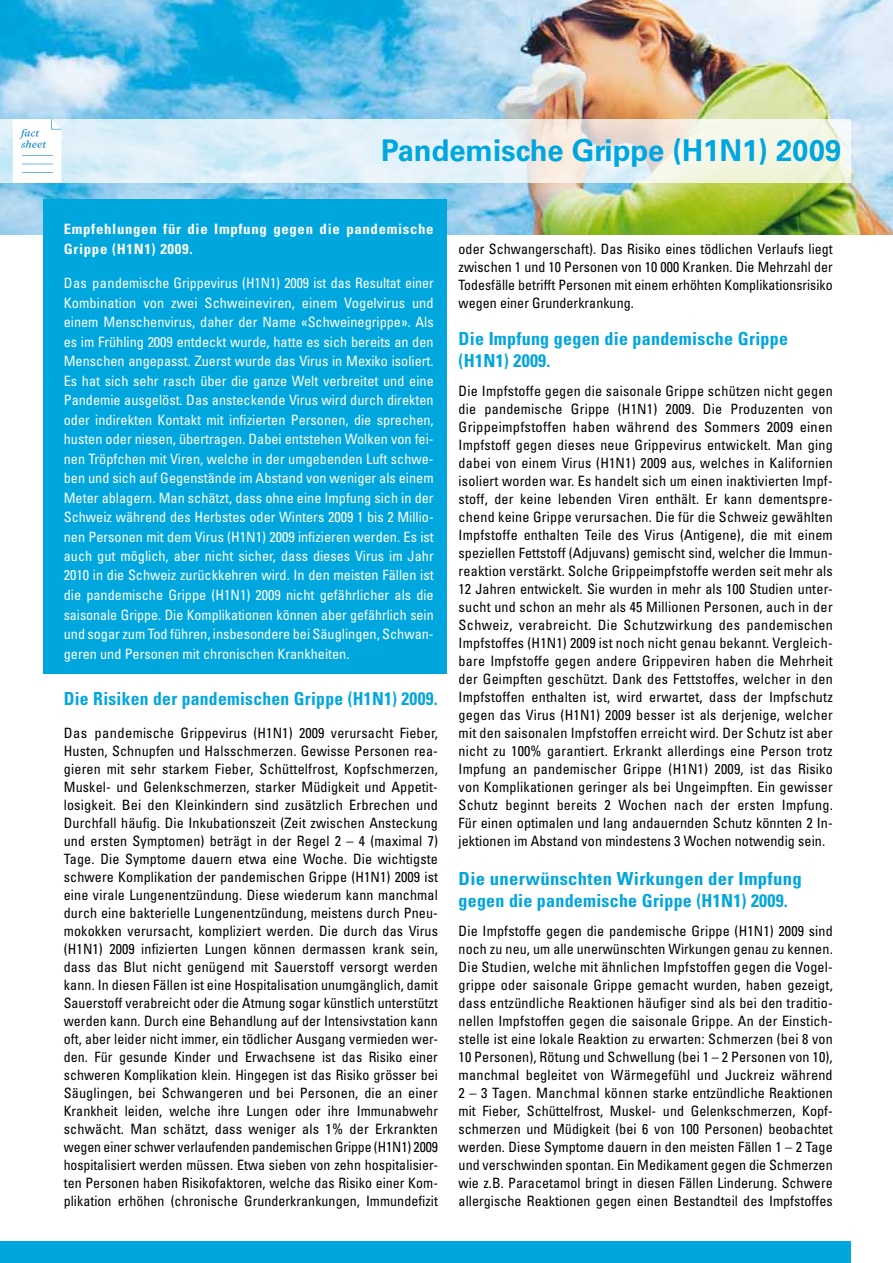
<style>
.page{position:relative;width:893px;height:1263px;background:#fff}
.page>*{position:absolute;margin:0;border:0;box-sizing:border-box;transform-origin:0 0}
.t1{font:700 30px "Univers";color:#00a6de}
.t2{font:700 condensed 18px/21.6px "Univers LT Std";letter-spacing:.015em;color:#00a6de}
.t3{font:700 condensed 18px/21.6px "Univers LT Std";letter-spacing:.015em;color:#00a6de;scale:1.04 1}
.t4{font:condensed 14.25px/18px "Univers";letter-spacing:.005em;color:#000;text-align:justify}
.t5{font:condensed 14.25px/19.5px "Univers";color:#fff;text-align:justify}
.t6{font:700 condensed 14.25px/19.5px "Univers LT Std";letter-spacing:.045em;color:#fff;scale:1.04 1}
</style>
<div class="page">
<img style="left:0;top:0;width:893px;height:234px">
<svg style="left:0;top:119px;width:850px;height:64px;background:#e5efef"></svg>
<svg style="left:13px;top:119px;width:48px;height:64px"></svg>
<div style="left:43px;top:200px;width:403px;height:474px;background:#00a6de"></div>
<div style="left:0;top:1242px;width:850px;height:21px;background:#00a6de"></div>
<h1 class="t1" style="left:381px;top:133px;width:462px">Pandemische Grippe (H1N1) 2009</h1>
<p class="t6" style="left:64px;top:219px;width:357px">Empfehlungen für die Impfung gegen die pandemische<br>Grippe (H1N1) 2009.</p>
<p class="t5" style="left:64px;top:273px;width:371px">Das pandemische Grippevirus (H1N1) 2009 ist das Resultat einer Kombination von zwei Schweineviren, einem Vogelvirus und einem Menschenvirus, daher der Name «Schweinegrippe». Als es im Frühling 2009 entdeckt wurde, hatte es sich bereits an den Menschen angepasst. Zuerst wurde das Virus in Mexiko isoliert.<br>Es hat sich sehr rasch über die ganze Welt verbreitet und eine Pandemie ausgelöst. Das ansteckende Virus wird durch direkten oder indirekten Kontakt mit infizierten Personen, die sprechen, husten oder niesen, übertragen. Dabei entstehen Wolken von fei&shy;nen Tröpfchen mit Viren, welche in der umgebenden Luft schwe&shy;ben und sich auf Gegenstände im Abstand von weniger als einem Meter ablagern. Man schätzt, dass ohne eine Impfung sich in der Schweiz während des Herbstes oder Winters 2009 1 bis 2 Millio&shy;nen Personen mit dem Virus (H1N1) 2009 infizieren werden. Es ist auch gut möglich, aber nicht sicher, dass dieses Virus im Jahr 2010 in die Schweiz zurückkehren wird. In den meisten Fällen ist die pandemische Grippe (H1N1) 2009 nicht gefährlicher als die saisonale Grippe. Die Komplikationen können aber gefährlich sein und sogar zum Tod führen, insbesondere bei Säuglingen, Schwan&shy;geren und Personen mit chronischen Krankheiten.</p>
<p class="t2" style="left:64px;top:688px;width:375px">Die Risiken der pandemischen Grippe (H1N1) 2009.</p>
<p class="t4" style="left:64px;top:724px;width:376px">Das pandemische Grippevirus (H1N1) 2009 verursacht Fieber, Husten, Schnupfen und Halsschmerzen. Gewisse Personen rea&shy;gieren mit sehr starkem Fieber, Schüttelfrost, Kopfschmerzen, Muskel- und Gelenkschmerzen, starker Müdigkeit und Appetit&shy;losigkeit. Bei den Kleinkindern sind zusätzlich Erbrechen und Durchfall häufig. Die Inkubationszeit (Zeit zwischen Ansteckung und ersten Symptomen) beträgt in der Regel 2 – 4 (maximal 7)<br>Tage. Die Symptome dauern etwa eine Woche. Die wichtigste schwere Komplikation der pandemischen Grippe (H1N1) 2009 ist eine virale Lungenentzündung. Diese wiederum kann manchmal durch eine bakterielle Lungenentzündung, meistens durch Pneu&shy;mokokken verursacht, kompliziert werden. Die durch das Virus (H1N1) 2009 infizierten Lungen können dermassen krank sein, dass das Blut nicht genügend mit Sauerstoff versorgt werden kann. In diesen Fällen ist eine Hospitalisation unumgänglich, damit Sauerstoff verabreicht oder die Atmung sogar künstlich unterstützt werden kann. Durch eine Behandlung auf der Intensivstation kann oft, aber leider nicht immer, ein tödlicher Ausgang vermieden wer&shy;den. Für gesunde Kinder und Erwachsene ist das Risiko einer schweren Komplikation klein. Hingegen ist das Risiko grösser bei Säuglingen, bei Schwangeren und bei Personen, die an einer Krankheit leiden, welche ihre Lungen oder ihre Immunabwehr schwächt. Man schätzt, dass weniger als 1% der Erkrankten wegen einer schwer verlaufenden pandemischen Grippe (H1N1) 2009 hospitalisiert werden müssen. Etwa sieben von zehn hospitalisier&shy;ten Personen haben Risikofaktoren, welche das Risiko einer Kom&shy;plikation erhöhen (chronische Grunderkrankungen, Immundefizit</p>
<p class="t4" style="left:459px;top:240px;width:376px">oder Schwangerschaft). Das Risiko eines tödlichen Verlaufs liegt zwischen 1 und 10 Personen von 10 000 Kranken. Die Mehrzahl der Todesfälle betrifft Personen mit einem erhöhten Komplikationsrisiko wegen einer Grunderkrankung.</p>
<p class="t2" style="left:459px;top:328px;width:331px">Die Impfung gegen die pandemische Grippe (H1N1) 2009.</p>
<p class="t4" style="left:459px;top:382px;width:376px">Die Impfstoffe gegen die saisonale Grippe schützen nicht gegen die pandemische Grippe (H1N1) 2009. Die Produzenten von Grippeimpfstoffen haben während des Sommers 2009 einen Impfstoff gegen dieses neue Grippevirus entwickelt. Man ging dabei von einem Virus (H1N1) 2009 aus, welches in Kalifornien isoliert worden war. Es handelt sich um einen inaktivierten Impf&shy;stoff, der keine lebenden Viren enthält. Er kann dementspre&shy;chend keine Grippe verursachen. Die für die Schweiz gewählten Impfstoffe enthalten Teile des Virus (Antigene), die mit einem speziellen Fettstoff (Adjuvans) gemischt sind, welcher die Immun&shy;reaktion verstärkt. Solche Grippeimpfstoffe werden seit mehr als 12 Jahren entwickelt. Sie wurden in mehr als 100 Studien unter&shy;sucht und schon an mehr als 45 Millionen Personen, auch in der Schweiz, verabreicht. Die Schutzwirkung des pandemischen Impfstoffes (H1N1) 2009 ist noch nicht genau bekannt. Vergleich&shy;bare Impfstoffe gegen andere Grippeviren haben die Mehrheit der Geimpften geschützt. Dank des Fettstoffes, welcher in den Impfstoffen enthalten ist, wird erwartet, dass der Impfschutz gegen das Virus (H1N1) 2009 besser ist als derjenige, welcher mit den saisonalen Impfstoffen erreicht wird. Der Schutz ist aber nicht zu 100% garantiert. Erkrankt allerdings eine Person trotz Impfung an pandemischer Grippe (H1N1) 2009, ist das Risiko von Komplikationen geringer als bei Ungeimpften. Ein gewisser Schutz beginnt bereits 2 Wochen nach der ersten Impfung.<br>Für einen optimalen und lang andauernden Schutz könnten 2 In&shy;jektionen im Abstand von mindestens 3 Wochen notwendig sein.</p>
<p class="t3" style="left:459px;top:868px;width:331px">Die unerwünschten Wirkungen der Impfung gegen die pandemische Grippe (H1N1) 2009.</p>
<p class="t4" style="left:459px;top:922px;width:376px">Die Impfstoffe gegen die pandemische Grippe (H1N1) 2009 sind noch zu neu, um alle unerwünschten Wirkungen genau zu kennen.<br>Die Studien, welche mit ähnlichen Impfstoffen gegen die Vogel&shy;grippe oder saisonale Grippe gemacht wurden, haben gezeigt, dass entzündliche Reaktionen häufiger sind als bei den traditio&shy;nellen Impfstoffen gegen die saisonale Grippe. An der Einstich&shy;stelle ist eine lokale Reaktion zu erwarten: Schmerzen (bei 8 von 10 Personen), Rötung und Schwellung (bei 1 – 2 Personen von 10), manchmal begleitet von Wärmegefühl und Juckreiz während 2 – 3 Tagen. Manchmal können starke entzündliche Reaktionen mit Fieber, Schüttelfrost, Muskel- und Gelenkschmerzen, Kopf&shy;schmerzen und Müdigkeit (bei 6 von 100 Personen) beobachtet werden. Diese Symptome dauern in den meisten Fällen 1 – 2 Tage und verschwinden spontan. Ein Medikament gegen die Schmerzen wie z.B. Paracetamol bringt in diesen Fällen Linderung. Schwere allergische Reaktionen gegen einen Bestandteil des Impfstoffes</p>
</div>
